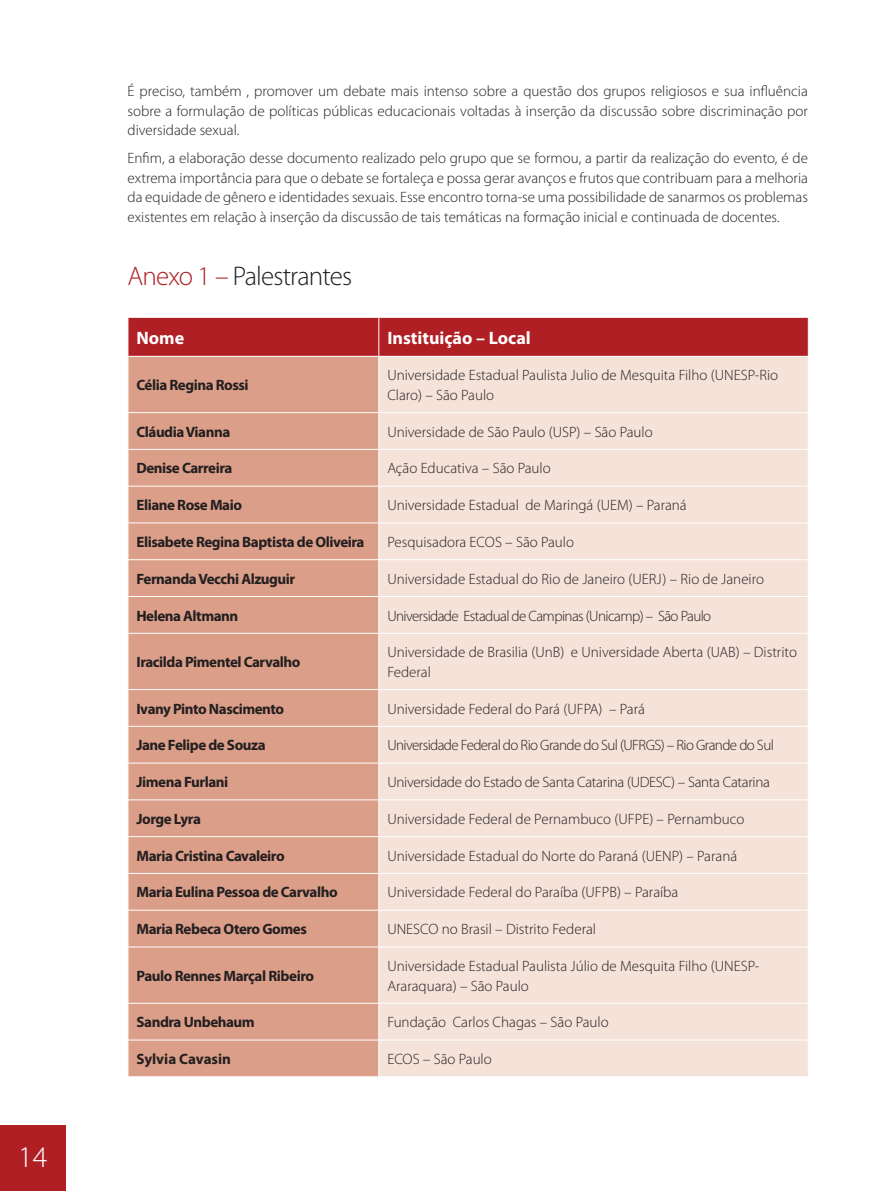
<style>
.page{position:relative;width:893px;height:1191px;background:#fff}
.page>*{position:absolute;margin:0;border:0;box-sizing:border-box;transform-origin:0 0}
.t1{font:300 30px "Myriad Pro";color:#fff}
.t2{font:300 27px "Myriad Pro";letter-spacing:-.03em;color:#231f20}
.t3{font:700 18px "Myriad Pro";color:#fff}
.t4{font:300 15px/19.5px "Myriad Pro";color:#231f20}
.t5{font:700 15px "Myriad Pro";letter-spacing:-.03em;color:#231f20}
.t6{font:300 15px "Myriad Pro";letter-spacing:-.04em;color:#231f20}
.t7{font:300 15px "Myriad Pro";letter-spacing:-.02em;color:#231f20}
.t8{font:700 15px "Myriad Pro";color:#231f20}
.s1{color:#b01f23}
</style>
<div class="page">
<div style="left:0;top:1125px;width:66px;height:66px;background:#b01f23"></div>
<div style="left:129px;top:318px;width:679px;height:38px;background:#b01f23"></div>
<div style="left:129px;top:357px;width:249px;height:719px;background:#db9e88"></div>
<div style="left:379px;top:357px;width:429px;height:719px;background:#f5e3da"></div>
<hr style="left:378px;top:318px;width:1px;height:38px;background:#fff">
<hr style="left:128px;top:412px;width:251px;height:1px;background:#fff">
<hr style="left:379px;top:412px;width:430px;height:1px;background:#fff">
<hr style="left:128px;top:449px;width:251px;height:1px;background:#fff">
<hr style="left:379px;top:449px;width:430px;height:1px;background:#fff">
<hr style="left:128px;top:486px;width:251px;height:1px;background:#fff">
<hr style="left:379px;top:486px;width:430px;height:1px;background:#fff">
<hr style="left:128px;top:522px;width:251px;height:1px;background:#fff">
<hr style="left:379px;top:522px;width:430px;height:1px;background:#fff">
<hr style="left:128px;top:559px;width:251px;height:1px;background:#fff">
<hr style="left:379px;top:559px;width:430px;height:1px;background:#fff">
<hr style="left:128px;top:596px;width:251px;height:1px;background:#fff">
<hr style="left:379px;top:596px;width:430px;height:1px;background:#fff">
<hr style="left:128px;top:633px;width:251px;height:1px;background:#fff">
<hr style="left:379px;top:633px;width:430px;height:1px;background:#fff">
<hr style="left:128px;top:689px;width:251px;height:1px;background:#fff">
<hr style="left:379px;top:689px;width:430px;height:1px;background:#fff">
<hr style="left:128px;top:726px;width:251px;height:1px;background:#fff">
<hr style="left:379px;top:726px;width:430px;height:1px;background:#fff">
<hr style="left:128px;top:762px;width:251px;height:1px;background:#fff">
<hr style="left:379px;top:762px;width:430px;height:1px;background:#fff">
<hr style="left:128px;top:799px;width:251px;height:1px;background:#fff">
<hr style="left:379px;top:799px;width:430px;height:1px;background:#fff">
<hr style="left:128px;top:836px;width:251px;height:1px;background:#fff">
<hr style="left:379px;top:836px;width:430px;height:1px;background:#fff">
<hr style="left:128px;top:873px;width:251px;height:1px;background:#fff">
<hr style="left:379px;top:873px;width:430px;height:1px;background:#fff">
<hr style="left:128px;top:909px;width:251px;height:1px;background:#fff">
<hr style="left:379px;top:909px;width:430px;height:1px;background:#fff">
<hr style="left:128px;top:946px;width:251px;height:1px;background:#fff">
<hr style="left:379px;top:946px;width:430px;height:1px;background:#fff">
<hr style="left:128px;top:1003px;width:251px;height:1px;background:#fff">
<hr style="left:379px;top:1003px;width:430px;height:1px;background:#fff">
<hr style="left:128px;top:1039px;width:251px;height:1px;background:#fff">
<hr style="left:379px;top:1039px;width:430px;height:1px;background:#fff">
<h1 class="t1" style="left:18px;top:1140px;width:31px">14</h1>
<p class="t4" style="left:128px;top:82px;width:682px;text-align:justify">É preciso, também , promover um debate mais intenso sobre a questão dos grupos religiosos e sua influência sobre a formulação de políticas públicas educacionais voltadas à inserção da discussão sobre discriminação por diversidade sexual.</p>
<p class="t4" style="left:128px;top:149px;width:682px;text-align:justify">Enfim, a elaboração desse documento realizado pelo grupo que se formou, a partir da realização do evento, é de extrema importância para que o debate se fortaleça e possa gerar avanços e frutos que contribuam para a melhoria da equidade de gênero e identidades sexuais. Esse encontro torna-se uma possibilidade de sanarmos os problemas existentes em relação à inserção da discussão de tais temáticas na formação inicial e continuada de docentes.</p>
<h2 class="t2" style="left:128px;top:261px;width:226px"><span class="s1">Anexo 1 –</span> Palestrantes</h2>
<p class="t3" style="left:136px;top:326px;width:49px">Nome</p>
<p class="t3" style="left:387px;top:326px;width:145px">Instituição – Local</p>
<p class="t5" style="left:136px;top:375px;width:114px">Célia Regina Rossi</p>
<p class="t4" style="left:387px;top:366px;width:392px">Universidade Estadual Paulista Julio de Mesquita Filho (UNESP-Rio<br>Claro) – São Paulo</p>
<p class="t5" style="left:136px;top:422px;width:95px">Cláudia Vianna</p>
<p class="t4" style="left:387px;top:422px;width:267px">Universidade de São Paulo (USP) – São Paulo</p>
<p class="t5" style="left:136px;top:458px;width:97px">Denise Carreira</p>
<p class="t4" style="left:387px;top:459px;width:165px">Ação Educativa – São Paulo</p>
<p class="t5" style="left:136px;top:495px;width:107px">Eliane Rose Maio</p>
<p class="t4" style="left:387px;top:496px;width:301px">Universidade Estadual de Maringá (UEM) – Paraná</p>
<p class="t5" style="left:136px;top:532px;width:229px">Elisabete Regina Baptista de Oliveira</p>
<p class="t4" style="left:387px;top:532px;width:188px">Pesquisadora ECOS – São Paulo</p>
<p class="t5" style="left:136px;top:569px;width:160px">Fernanda Vecchi Alzuguir</p>
<p class="t4" style="left:387px;top:569px;width:378px">Universidade Estadual do Rio de Janeiro (UERJ) – Rio de Janeiro</p>
<p class="t5" style="left:136px;top:605px;width:103px">Helena Altmann</p>
<p class="t6" style="left:387px;top:607px;width:325px">Universidade Estadual de Campinas (Unicamp) – São Paulo</p>
<p class="t5" style="left:136px;top:652px;width:166px">Iracilda Pimentel Carvalho</p>
<p class="t4" style="left:387px;top:643px;width:411px">Universidade de Brasilia (UnB) e Universidade Aberta (UAB) – Distrito<br>Federal</p>
<p class="t5" style="left:136px;top:698px;width:149px">Ivany Pinto Nascimento</p>
<p class="t4" style="left:387px;top:699px;width:259px">Universidade Federal do Pará (UFPA) – Pará</p>
<p class="t5" style="left:136px;top:735px;width:131px">Jane Felipe de Souza</p>
<p class="t6" style="left:387px;top:737px;width:388px">Universidade Federal do Rio Grande do Sul (UFRGS) – Rio Grande do Sul</p>
<p class="t5" style="left:136px;top:772px;width:93px">Jimena Furlani</p>
<p class="t7" style="left:387px;top:774px;width:384px">Universidade do Estado de Santa Catarina (UDESC) – Santa Catarina</p>
<p class="t5" style="left:136px;top:809px;width:66px">Jorge Lyra</p>
<p class="t4" style="left:387px;top:809px;width:359px">Universidade Federal de Pernambuco (UFPE) – Pernambuco</p>
<p class="t5" style="left:136px;top:846px;width:150px">Maria Cristina Cavaleiro</p>
<p class="t4" style="left:387px;top:846px;width:351px">Universidade Estadual do Norte do Paraná (UENP) – Paraná</p>
<p class="t5" style="left:136px;top:882px;width:203px">Maria Eulina Pessoa de Carvalho</p>
<p class="t4" style="left:387px;top:883px;width:293px">Universidade Federal do Paraíba (UFPB) – Paraíba</p>
<p class="t5" style="left:136px;top:919px;width:172px">Maria Rebeca Otero Gomes</p>
<p class="t4" style="left:387px;top:919px;width:210px">UNESCO no Brasil – Distrito Federal</p>
<p class="t5" style="left:136px;top:966px;width:179px">Paulo Rennes Marçal Ribeiro</p>
<p class="t4" style="left:387px;top:956px;width:374px">Universidade Estadual Paulista Júlio de Mesquita Filho (UNESP-<br>Araraquara) – São Paulo</p>
<p class="t5" style="left:136px;top:1012px;width:120px">Sandra Unbehaum</p>
<p class="t4" style="left:387px;top:1012px;width:223px">Fundação Carlos Chagas – São Paulo</p>
<p class="t8" style="left:136px;top:1049px;width:96px">Sylvia Cavasin</p>
<p class="t4" style="left:387px;top:1049px;width:106px">ECOS – São Paulo</p>
</div>
